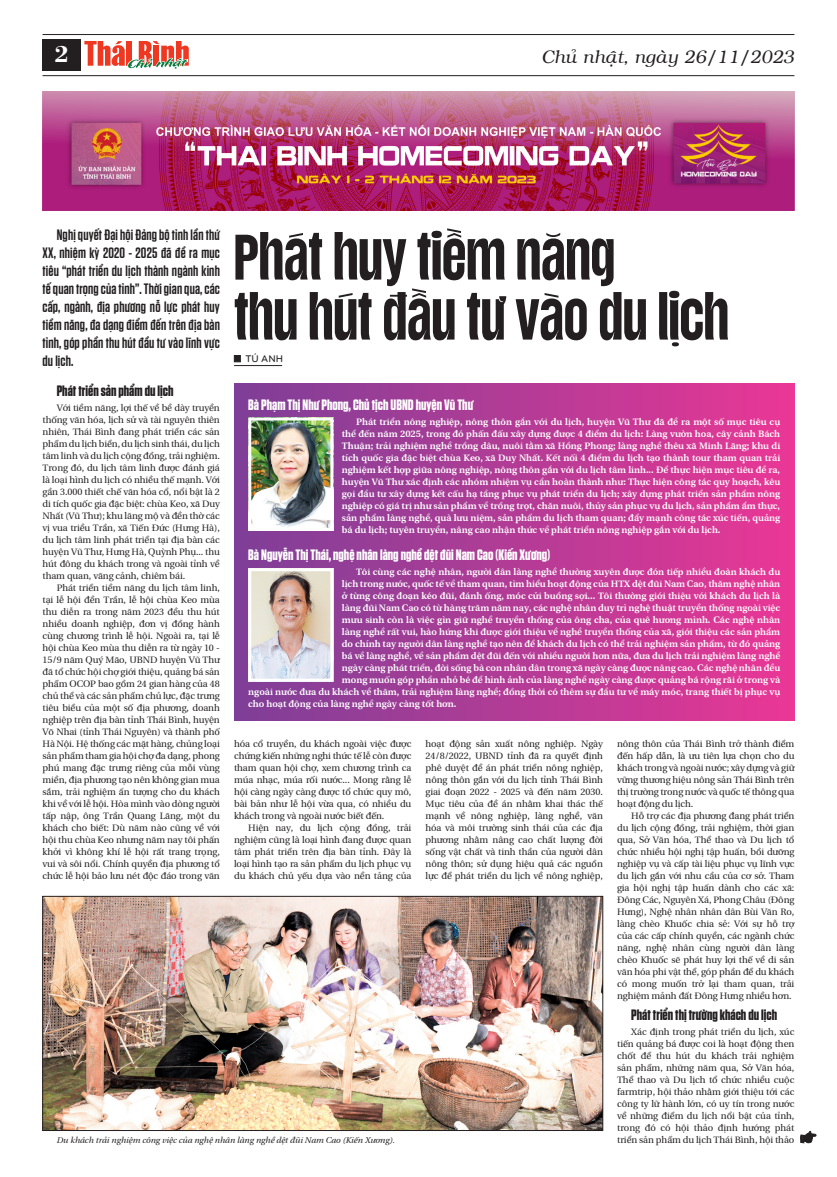
<style>
.page{position:relative;width:837px;height:1177px;background:#fff}
.page>*{position:absolute;margin:0;border:0;box-sizing:border-box;transform-origin:0 0}
.Tit_to_GD{font:66px "SVN Gratelos Display Regular";color:#231f20}
.t1{font:24px "VNI Bodon Bold";color:#fff}
.t2{font:italic 18px "VNI";color:#231f20}
.Sapo{font:600 15px/18px "SVN Tungsten";letter-spacing:.01em;color:#231f20;text-align:justify}
.Tit_phong_van{font:700 15px "SVN Tungsten";color:#fff}
.Tit_nho{font:700 15px "SVN Tungsten";color:#231f20}
.Ten_tac_gia{font:10px "UTM Bryant LG Bold";color:#231f20}
.Body{font:9.5px/12px "BHD utopia Long";letter-spacing:-.01em;color:#231f20;text-align:justify}
.Body-2{font:9.5px/12px "BHD Utopia Bold long Bold";color:#fff;text-align:justify}
.Chu_thich_anh{font:8.5px "BHD Utopia Italic long Italic";color:#231f20}
</style>
<div class="page">
<div style="left:234px;top:384px;width:560px;height:337px;background:linear-gradient(to right,#7d3f97,#e93795)"></div>
<hr style="left:43px;top:34px;width:751px;height:1px;background:#231f20">
<hr style="left:43px;top:75px;width:751px;height:1px;background:#231f20">
<div style="left:43px;top:39px;width:38px;height:31px;background:#231f20"></div>
<svg style="left:84px;top:41px;width:106px;height:36px"></svg>
<img style="left:43px;top:91px;width:751px;height:120px">
<div style="left:234px;top:355px;width:6px;height:7px;background:#231f20;border:1px solid #231f20"></div>
<hr style="left:234px;top:365px;width:48px;height:1px;background:#231f20">
<img style="left:45px;top:898px;width:555px;height:230px">
<div style="left:43px;top:896px;width:559px;height:234px;border:1px solid #231f20"></div>
<svg style="left:800px;top:1130px;width:16px;height:13px"></svg>
<img style="left:252px;top:572px;width:77px;height:105px">
<div style="left:248px;top:568px;width:85px;height:113px;border:3px solid #fff"></div>
<img style="left:252px;top:421px;width:77px;height:106px">
<div style="left:248px;top:417px;width:85px;height:114px;border:3px solid #fff"></div>
<p class="t1" style="left:54px;top:36px;width:16px">2</p>
<p class="t2" style="left:541px;top:43px;width:254px">Chuû nhaät, ngaøy 26/11/2023</p>
<p class="Sapo" style="left:43px;top:225px;width:179px;text-indent:14px">Nghị quyết Đại hội Đảng bộ tỉnh lần thứ XX, nhiệm kỳ 2020 - 2025 đã đề ra mục tiêu “phát triển du lịch thành ngành kinh tế quan trọng của tỉnh”. Thời gian qua, các cấp, ngành, địa phương nỗ lực phát huy tiềm năng, đa dạng điểm đến trên địa bàn tỉnh, góp phần thu hút đầu tư vào lĩnh vực du lịch.</p>
<p class="Tit_to_GD" style="left:234px;top:221px;width:382px">Phát huy tiềm năng</p>
<p class="Tit_to_GD" style="left:234px;top:281px;width:496px">thu hút đầu tư vào du lịch</p>
<p class="Ten_tac_gia" style="left:245px;top:351px;width:39px">TÚ ANH</p>
<p class="Tit_nho" style="left:57px;top:380px;width:118px">Phát triển sản phẩm du lịch</p>
<p class="Body" style="left:43px;top:400px;width:179px;text-indent:14px">Với tiềm năng, lợi thế về bề dày truyền thống văn hóa, lịch sử và tài nguyên thiên nhiên, Thái Bình đang phát triển các sản phẩm du lịch biển, du lịch sinh thái, du lịch tâm linh và du lịch cộng đồng, trải nghiệm.<br>Trong đó, du lịch tâm linh được đánh giá là loại hình du lịch có nhiều thế mạnh. Với gần 3.000 thiết chế văn hóa cổ, nổi bật là 2 di tích quốc gia đặc biệt: chùa Keo, xã Duy Nhất (Vũ Thư); khu lăng mộ và đền thờ các vị vua triều Trần, xã Tiến Đức (Hưng Hà), du lịch tâm linh phát triển tại địa bàn các huyện Vũ Thư, Hưng Hà, Quỳnh Phụ... thu hút đông du khách trong và ngoài tỉnh về tham quan, vãng cảnh, chiêm bái.</p>
<p class="Body" style="left:43px;top:580px;width:179px;text-indent:14px">Phát triển tiềm năng du lịch tâm linh, tại lễ hội đền Trần, lễ hội chùa Keo mùa thu diễn ra trong năm 2023 đều thu hút nhiều doanh nghiệp, đơn vị đồng hành cùng chương trình lễ hội. Ngoài ra, tại lễ hội chùa Keo mùa thu diễn ra từ ngày 10 - 15/9 năm Quý Mão, UBND huyện Vũ Thư đã tổ chức hội chợ giới thiệu, quảng bá sản phẩm OCOP bao gồm 24 gian hàng của 48 chủ thể và các sản phẩm chủ lực, đặc trưng tiêu biểu của một số địa phương, doanh nghiệp trên địa bàn tỉnh Thái Bình, huyện Võ Nhai (tỉnh Thái Nguyên) và thành phố Hà Nội. Hệ thống các mặt hàng, chủng loại sản phẩm tham gia hội chợ đa dạng, phong phú mang đặc trưng riêng của mỗi vùng miền, địa phương tạo nên không gian mua sắm, trải nghiệm ấn tượng cho du khách khi về với lễ hội. Hòa mình vào dòng người tấp nập, ông Trần Quang Lãng, một du khách cho biết: Dù năm nào cũng về với hội thu chùa Keo nhưng năm nay tôi phấn khởi vì không khí lễ hội rất trang trọng, vui và sôi nổi. Chính quyền địa phương tổ chức lễ hội bảo lưu nét độc đáo trong văn</p>
<p class="Tit_phong_van" style="left:248px;top:395px;width:226px">Bà Phạm Thị Như Phong, Chủ tịch UBND huyện Vũ Thư</p>
<p class="Body-2" style="left:342px;top:414px;width:439px;text-indent:14px">Phát triển nông nghiệp, nông thôn gắn với du lịch, huyện Vũ Thư đã đề ra một số mục tiêu cụ thể đến năm 2025, trong đó phấn đấu xây dựng được 4 điểm du lịch: Làng vườn hoa, cây cảnh Bách Thuận; trải nghiệm nghề trồng dâu, nuôi tằm xã Hồng Phong; làng nghề thêu xã Minh Lãng; khu di tích quốc gia đặc biệt chùa Keo, xã Duy Nhất. Kết nối 4 điểm du lịch tạo thành tour tham quan trải nghiệm kết hợp giữa nông nghiệp, nông thôn gắn với du lịch tâm linh... Để thực hiện mục tiêu đề ra, huyện Vũ Thư xác định các nhóm nhiệm vụ cần hoàn thành như: Thực hiện công tác quy hoạch, kêu gọi đầu tư xây dựng kết cấu hạ tầng phục vụ phát triển du lịch; xây dựng phát triển sản phẩm nông nghiệp có giá trị như sản phẩm về trồng trọt, chăn nuôi, thủy sản phục vụ du lịch, sản phẩm ẩm thực, sản phẩm làng nghề, quà lưu niệm, sản phẩm du lịch tham quan; đẩy mạnh công tác xúc tiến, quảng bá du lịch; tuyên truyền, nâng cao nhận thức về phát triển nông nghiệp gắn với du lịch.</p>
<p class="Tit_phong_van" style="left:248px;top:544px;width:303px">Bà Nguyễn Thị Thái, nghệ nhân làng nghề dệt đũi Nam Cao (Kiến Xương)</p>
<p class="Body-2" style="left:356px;top:564px;width:425px">Tôi cùng các nghệ nhân, người dân làng nghề thường xuyên được đón tiếp nhiều đoàn khách du</p>
<p class="Body-2" style="left:342px;top:576px;width:439px">lịch trong nước, quốc tế về tham quan, tìm hiểu hoạt động của HTX dệt đũi Nam Cao, thăm nghệ nhân</p>
<p class="Body-2" style="left:342px;top:588px;width:439px">ở từng công đoạn kéo đũi, đánh ống, móc cửi buồng sợi... Tôi thường giới thiệu với khách du lịch là</p>
<p class="Body-2" style="left:342px;top:600px;width:439px">làng đũi Nam Cao có từ hàng trăm năm nay, các nghệ nhân duy trì nghệ thuật truyền thống ngoài việc</p>
<p class="Body-2" style="left:342px;top:612px;width:439px">mưu sinh còn là việc gìn giữ nghề truyền thống của ông cha, của quê hương mình. Các nghệ nhân</p>
<p class="Body-2" style="left:342px;top:624px;width:439px">làng nghề rất vui, hào hứng khi được giới thiệu về nghề truyền thống của xã, giới thiệu các sản phẩm</p>
<p class="Body-2" style="left:342px;top:636px;width:439px">do chính tay người dân làng nghề tạo nên để khách du lịch có thể trải nghiệm sản phẩm, từ đó quảng</p>
<p class="Body-2" style="left:342px;top:648px;width:439px">bá về làng nghề, về sản phẩm dệt đũi đến với nhiều người hơn nữa, đưa du lịch trải nghiệm làng nghề</p>
<p class="Body-2" style="left:342px;top:660px;width:439px">ngày càng phát triển, đời sống bà con nhân dân trong xã ngày càng được nâng cao. Các nghệ nhân đều</p>
<p class="Body-2" style="left:342px;top:672px;width:439px">mong muốn góp phần nhỏ bé để hình ảnh của làng nghề ngày càng được quảng bá rộng rãi ở trong và</p>
<p class="Body-2" style="left:248px;top:684px;width:533px">ngoài nước đưa du khách về thăm, trải nghiệm làng nghề; đồng thời có thêm sự đầu tư về máy móc, trang thiết bị phục vụ</p>
<p class="Body-2" style="left:248px;top:696px;width:209px">cho hoạt động của làng nghề ngày càng tốt hơn.</p>
<p class="Body" style="left:234px;top:737px;width:179px">hóa cổ truyền, du khách ngoài việc được chứng kiến những nghi thức tế lễ còn được tham quan hội chợ, xem chương trình ca múa nhạc, múa rối nước... Mong rằng lễ hội càng ngày càng được tổ chức quy mô, bài bản như lễ hội vừa qua, có nhiều du khách trong và ngoài nước biết đến.</p>
<p class="Body" style="left:234px;top:821px;width:179px;text-indent:14px">Hiện nay, du lịch cộng đồng, trải nghiệm cũng là loại hình đang được quan tâm phát triển trên địa bàn tỉnh. Đây là loại hình tạo ra sản phẩm du lịch phục vụ du khách chủ yếu dựa vào nền tảng của</p>
<p class="Body" style="left:425px;top:737px;width:179px">hoạt động sản xuất nông nghiệp. Ngày 24/8/2022, UBND tỉnh đã ra quyết định phê duyệt đề án phát triển nông nghiệp, nông thôn gắn với du lịch tỉnh Thái Bình giai đoạn 2022 - 2025 và đến năm 2030.<br>Mục tiêu của đề án nhằm khai thác thế mạnh về nông nghiệp, làng nghề, văn hóa và môi trường sinh thái của các địa phương nhằm nâng cao chất lượng đời sống vật chất và tinh thần của người dân nông thôn; sử dụng hiệu quả các nguồn lực để phát triển du lịch về nông nghiệp,</p>
<p class="Body" style="left:617px;top:737px;width:179px">nông thôn của Thái Bình trở thành điểm đến hấp dẫn, là ưu tiên lựa chọn cho du khách trong và ngoài nước; xây dựng và giữ vững thương hiệu nông sản Thái Bình trên thị trường trong nước và quốc tế thông qua hoạt động du lịch.</p>
<p class="Body" style="left:617px;top:809px;width:179px;text-indent:14px">Hỗ trợ các địa phương đang phát triển du lịch cộng đồng, trải nghiệm, thời gian qua, Sở Văn hóa, Thể thao và Du lịch tổ chức nhiều hội nghị tập huấn, bồi dưỡng nghiệp vụ và cấp tài liệu phục vụ lĩnh vực du lịch gắn với nhu cầu của cơ sở. Tham gia hội nghị tập huấn dành cho các xã:<br>Đông Các, Nguyên Xá, Phong Châu (Đông Hưng), Nghệ nhân nhân dân Bùi Văn Ro, làng chèo Khuốc chia sẻ: Với sự hỗ trợ của các cấp chính quyền, các ngành chức năng, nghệ nhân cùng người dân làng chèo Khuốc sẽ phát huy lợi thế về di sản văn hóa phi vật thể, góp phần để du khách có mong muốn trở lại tham quan, trải nghiệm mảnh đất Đông Hưng nhiều hơn.</p>
<p class="Tit_nho" style="left:631px;top:1004px;width:147px">Phát triển thị trường khách du lịch</p>
<p class="Body" style="left:617px;top:1024px;width:179px;text-indent:14px">Xác định trong phát triển du lịch, xúc tiến quảng bá được coi là hoạt động then chốt để thu hút du khách trải nghiệm sản phẩm, những năm qua, Sở Văn hóa, Thể thao và Du lịch tổ chức nhiều cuộc farmtrip, hội thảo nhằm giới thiệu tới các công ty lữ hành lớn, có uy tín trong nước về những điểm du lịch nổi bật của tỉnh, trong đó có hội thảo định hướng phát triển sản phẩm du lịch Thái Bình, hội thảo</p>
<p class="Chu_thich_anh" style="left:57px;top:1132px;width:339px">Du khách trải nghiệm công việc của nghệ nhân làng nghề dệt đũi Nam Cao (Kiến Xương).</p>
</div>
